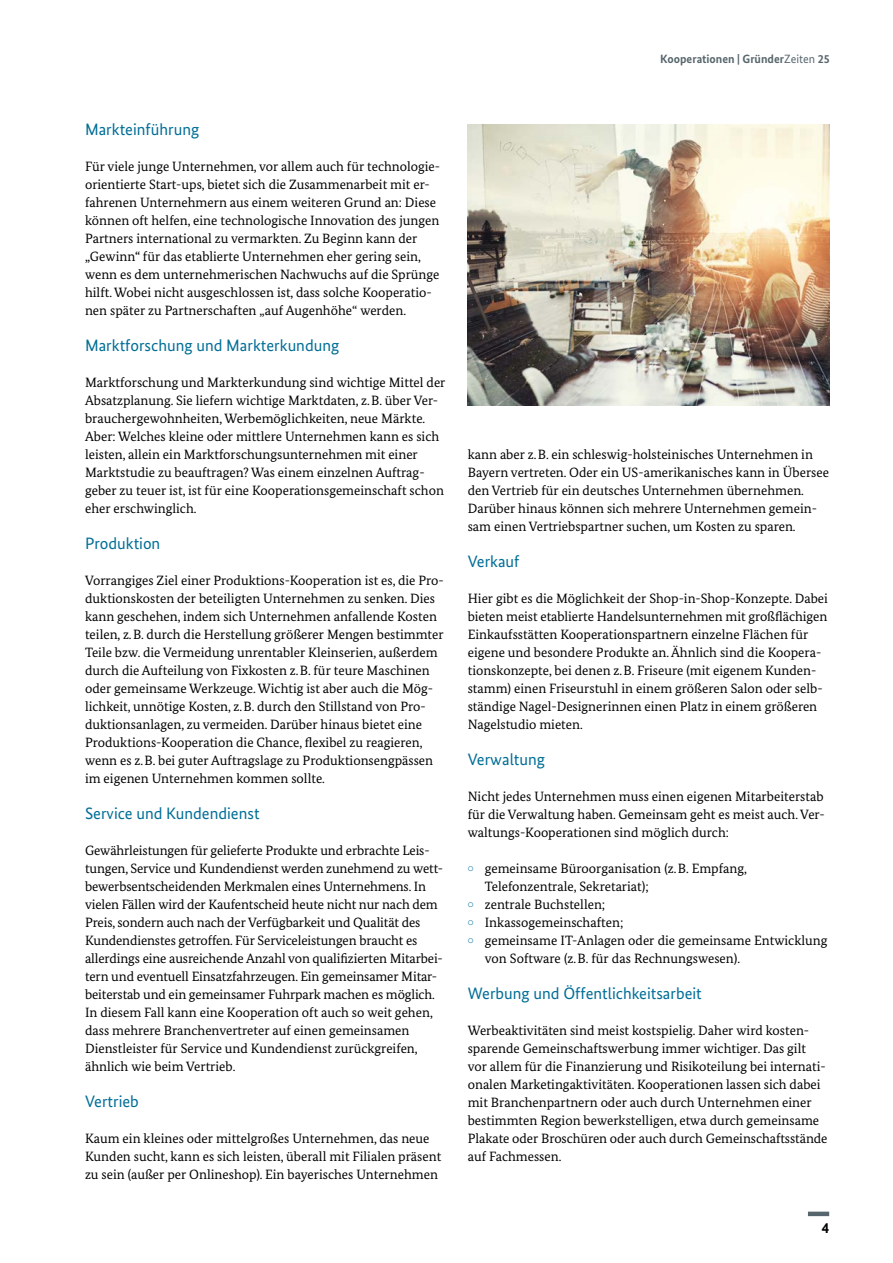
<style>
.page{position:relative;width:893px;height:1263px;background:#fff}
.page>*{position:absolute;margin:0;border:0;box-sizing:border-box;transform-origin:0 0}
.t1{font:16.5px "Bundes Sans";color:#006e97}
.t2{font:700 15px "Bundes Sans";color:#000}
.t3{font:13.5px/18px "Bundes Serif";color:#000}
.t4{font:700 12px "Bundes Sans";color:#57666d}
.s1{font-weight:400}
.s2{font-family:"Bundes Sans"}
</style>
<div class="page">
<div style="left:808px;top:1211px;width:21px;height:5px;background:#57666d"></div>
<img style="left:468px;top:124px;width:361px;height:281px">
<p class="t4" style="left:660px;top:52px;width:171px">Kooperationen | Gründer<span class="s1">Zeiten</span> 25</p>
<p class="t1" style="left:85px;top:119px;width:116px">Markteinführung</p>
<p class="t3" style="left:85px;top:157px;width:357px">Für viele junge Unternehmen, vor allem auch für technologie&shy;orientierte Start-ups, bietet sich die Zusammenarbeit mit er&shy;fahrenen Unternehmern aus einem weiteren Grund an: Diese können oft helfen, eine technologische Innovation des jungen Partners international zu vermarkten. Zu Beginn kann der „Gewinn“ für das etablierte Unternehmen eher gering sein, wenn es dem unternehmerischen Nachwuchs auf die Sprünge hilft. Wobei nicht ausgeschlossen ist, dass solche Kooperatio&shy;nen später zu Partnerschaften <span class="s2">„</span>auf Augenhöhe<span class="s2">“</span> werden.</p>
<p class="t1" style="left:85px;top:335px;width:256px">Marktforschung und Markterkundung</p>
<p class="t3" style="left:85px;top:373px;width:362px">Marktforschung und Markterkundung sind wichtige Mittel der Absatzplanung. Sie liefern wichtige Marktdaten, z.B. über Ver&shy;brauchergewohnheiten, Werbemöglichkeiten, neue Märkte.<br>Aber: Welches kleine oder mittlere Unternehmen kann es sich leisten, allein ein Marktforschungsunternehmen mit einer Marktstudie zu beauftragen? Was einem einzelnen Auftrag&shy;geber zu teuer ist, ist für eine Kooperationsgemeinschaft schon eher erschwinglich.</p>
<p class="t1" style="left:85px;top:533px;width:77px">Produktion</p>
<p class="t3" style="left:85px;top:571px;width:360px">Vorrangiges Ziel einer Produktions-Kooperation ist es, die Pro&shy;duktionskosten der beteiligten Unternehmen zu senken. Dies kann geschehen, indem sich Unternehmen anfallende Kosten teilen, z.B. durch die Herstellung größerer Mengen bestimmter Teile bzw. die Vermeidung unrentabler Kleinserien, außerdem durch die Aufteilung von Fixkosten z.B. für teure Maschinen oder gemeinsame Werkzeuge. Wichtig ist aber auch die Mög&shy;lichkeit, unnötige Kosten, z.B. durch den Stillstand von Pro&shy;duktionsanlagen, zu vermeiden. Darüber hinaus bietet eine Produktions-Kooperation die Chance, flexibel zu reagieren, wenn es z.B. bei guter Auftragslage zu Produktionsengpässen im eigenen Unternehmen kommen sollte.</p>
<p class="t1" style="left:85px;top:803px;width:176px">Service und Kundendienst</p>
<p class="t3" style="left:85px;top:841px;width:360px">Gewährleistungen für gelieferte Produkte und erbrachte Leis&shy;tungen, Service und Kundendienst werden zunehmend zu wett&shy;bewerbsentscheidenden Merkmalen eines Unternehmens. In vielen Fällen wird der Kaufentscheid heute nicht nur nach dem Preis, sondern auch nach der Verfügbarkeit und Qualität des Kundendienstes getroffen. Für Serviceleistungen braucht es allerdings eine ausreichende Anzahl von qualifizierten Mitarbei&shy;tern und eventuell Einsatzfahrzeugen. Ein gemeinsamer Mitar&shy;beiterstab und ein gemeinsamer Fuhrpark machen es möglich.<br>In diesem Fall kann eine Kooperation oft auch so weit gehen, dass mehrere Branchenvertreter auf einen gemeinsamen Dienstleister für Service und Kundendienst zurückgreifen, ähnlich wie beim Vertrieb.</p>
<p class="t1" style="left:85px;top:1091px;width:55px">Vertrieb</p>
<p class="t3" style="left:85px;top:1129px;width:358px">Kaum ein kleines oder mittelgroßes Unternehmen, das neue<br>Kunden sucht, kann es sich leisten, überall mit Filialen präsent zu sein (außer per Onlineshop). Ein bayerisches Unternehmen</p>
<p class="t3" style="left:468px;top:445px;width:363px">kann aber z.B. ein schleswig-holsteinisches Unternehmen in Bayern vertreten. Oder ein US-amerikanisches kann in Übersee den Vertrieb für ein deutsches Unternehmen übernehmen.<br>Darüber hinaus können sich mehrere Unternehmen gemein&shy;sam einen Vertriebspartner suchen, um Kosten zu sparen.</p>
<p class="t1" style="left:468px;top:551px;width:53px">Verkauf</p>
<p class="t3" style="left:468px;top:589px;width:362px">Hier gibt es die Möglichkeit der Shop-in-Shop-Konzepte. Dabei bieten meist etablierte Handelsunternehmen mit großflächigen Einkaufsstätten Kooperationspartnern einzelne Flächen für eigene und besondere Produkte an. Ähnlich sind die Koopera&shy;tionskonzepte, bei denen z.B. Friseure (mit eigenem Kunden&shy;stamm) einen Friseurstuhl in einem größeren Salon oder selb&shy;ständige Nagel-Designerinnen einen Platz in einem größeren Nagelstudio mieten.</p>
<p class="t1" style="left:468px;top:749px;width:79px">Verwaltung</p>
<p class="t3" style="left:468px;top:787px;width:358px;text-align:justify">Nicht jedes Unternehmen muss einen eigenen Mitarbeiterstab für die Verwaltung haben. Gemeinsam geht es meist auch. Ver&shy;waltungs-Kooperationen sind möglich durch:</p>
<p class="t3" style="left:485px;top:859px;width:264px;text-indent:-17px"><sup>•</sup> gemeinsame Büroorganisation (z.B. Empfang,<br>Telefonzentrale, Sekretariat);</p>
<p class="t3" style="left:468px;top:895px;width:139px"><sup>•</sup> zentrale Buchstellen;</p>
<p class="t3" style="left:468px;top:913px;width:157px"><sup>•</sup> Inkassogemeinschaften;</p>
<p class="t3" style="left:485px;top:931px;width:344px;text-indent:-17px"><sup>•</sup> gemeinsame IT-Anlagen oder die gemeinsame Entwicklung von Software (z.B. für das Rechnungswesen).</p>
<p class="t1" style="left:468px;top:983px;width:236px">Werbung und Öffentlichkeitsarbeit</p>
<p class="t3" style="left:468px;top:1021px;width:361px">Werbeaktivitäten sind meist kostspielig. Daher wird kosten&shy;sparende Gemeinschaftswerbung immer wichtiger. Das gilt vor allem für die Finanzierung und Risikoteilung bei internati&shy;onalen Marketingaktivitäten. Kooperationen lassen sich dabei mit Branchenpartnern oder auch durch Unternehmen einer bestimmten Region bewerkstelligen, etwa durch gemeinsame Plakate oder Broschüren oder auch durch Gemeinschaftsstände auf Fachmessen.</p>
<p class="t2" style="left:822px;top:1219px;width:9px">4</p>
</div>
